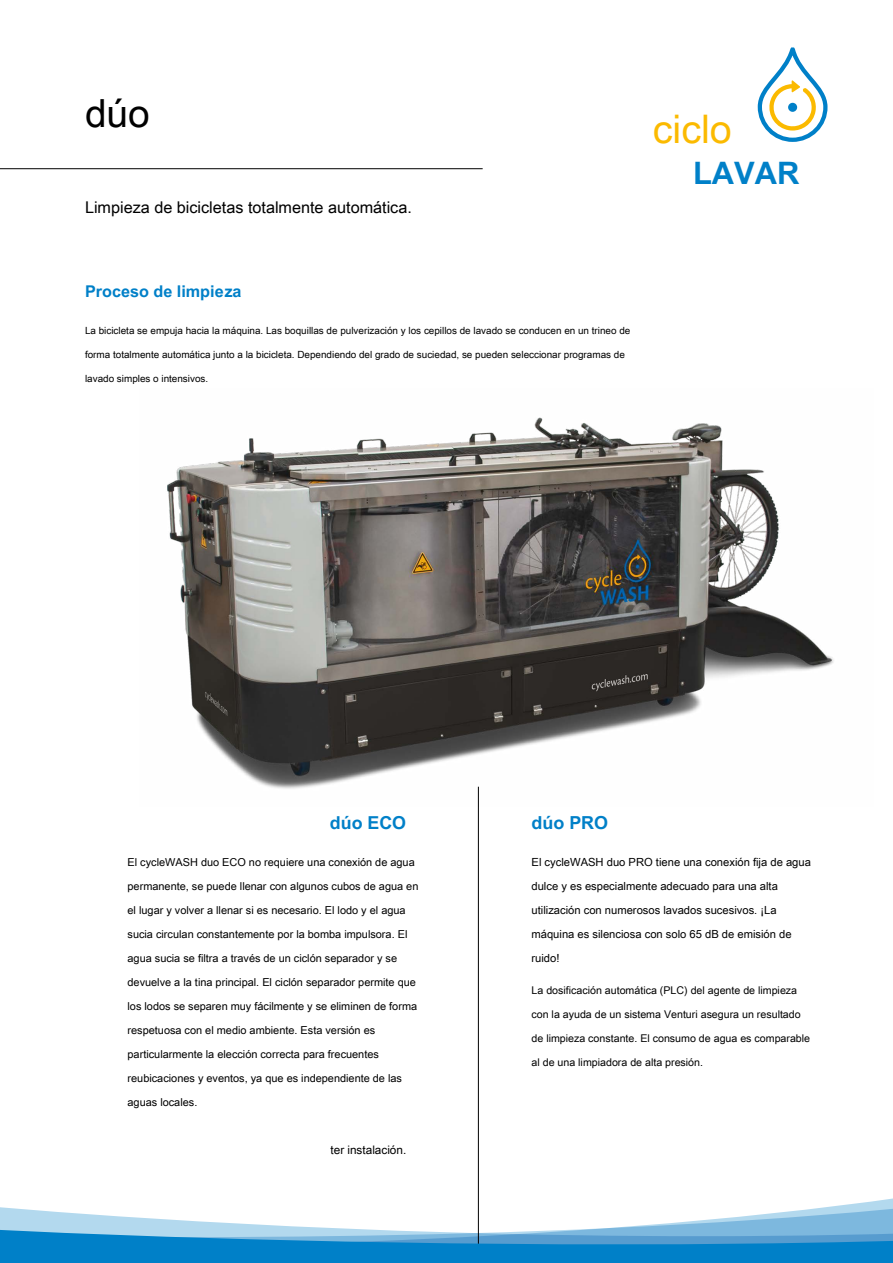
<style>
.page{position:relative;width:893px;height:1263px;background:#fff}
.page>*{position:absolute;margin:0;border:0;box-sizing:border-box;transform-origin:0 0}
.t1{font:39.45px "Arial Unicode MS";color:#fbba00}
.t2{font:38.7px "Arial Unicode MS";color:#000}
.t3{font:700 30.9px "Arial Unicode MS";color:#0080c8}
.t4{font:700 17.85px "Arial Unicode MS";color:#0080c8}
.t5{font:16.2px "Arial Unicode MS";color:#000}
.t6{font:700 16.2px "Arial Unicode MS";color:#0080c8}
.t7{font:11.7px "Arial Unicode MS";color:#000}
.t8{font:11.25px/24px "Arial Unicode MS";color:#000}
.t9{font:10.95px/24px "Arial Unicode MS";color:#000}
.t10{font:10.65px "Arial Unicode MS";color:#000}
.t11{font:9.9px "Arial Unicode MS";color:#000}
</style>
<div class="page">
<svg style="left:757px;top:49px;width:71px;height:93px"></svg>
<hr style="left:0;top:168px;width:483px;height:1px;background:#000">
<hr style="left:478px;top:787px;width:1px;height:476px;background:#000">
<img style="left:167px;top:417px;width:667px;height:390px">
<svg style="left:0;top:1151px;width:893px;height:112px"></svg>
<h2 class="t2" style="left:85px;top:86px;width:66px">dúo</h2>
<h3 class="t5" style="left:85px;top:196px;width:328px">Limpieza de bicicletas totalmente automática.</h3>
<h1 class="t1" style="left:653px;top:100px;width:80px">ciclo</h1>
<h3 class="t3" style="left:693px;top:151px;width:108px">LAVAR</h3>
<h3 class="t6" style="left:85px;top:280px;width:158px">Proceso de limpieza</h3>
<p class="t11" style="left:85px;top:324px;width:547px">La bicicleta se empuja hacia la máquina. Las boquillas de pulverización y los cepillos de lavado se conducen en un trineo de</p>
<p class="t11" style="left:85px;top:348px;width:541px">forma totalmente automática junto a la bicicleta. Dependiendo del grado de suciedad, se pueden seleccionar programas de</p>
<p class="t11" style="left:85px;top:372px;width:125px">lavado simples o intensivos.</p>
<h3 class="t4" style="left:330px;top:810px;width:78px">dúo ECO</h3>
<h3 class="t4" style="left:531px;top:810px;width:78px">dúo PRO</h3>
<p class="t9" style="left:128px;top:849px;width:292px">El cycleWASH duo ECO no requiere una conexión de agua permanente, se puede llenar con algunos cubos de agua en el lugar y volver a llenar si es necesario. El lodo y el agua sucia circulan constantemente por la bomba impulsora. El agua sucia se filtra a través de un ciclón separador y se devuelve a la tina principal. El ciclón separador permite que los lodos se separen muy fácilmente y se eliminen de forma respetuosa con el medio ambiente. Esta versión es particularmente la elección correcta para frecuentes reubicaciones y eventos, ya que es independiente de las aguas locales.</p>
<p class="t7" style="left:331px;top:1141px;width:77px">ter instalación.</p>
<p class="t8" style="left:531px;top:849px;width:281px">El cycleWASH duo PRO tiene una conexión fija de agua dulce y es especialmente adecuado para una alta utilización con numerosos lavados sucesivos. ¡La máquina es silenciosa con solo 65 dB de emisión de ruido!</p>
<p class="t10" style="left:531px;top:983px;width:267px">La dosificación automática (PLC) del agente de limpieza</p>
<p class="t10" style="left:531px;top:1007px;width:271px">con la ayuda de un sistema Venturi asegura un resultado</p>
<p class="t10" style="left:531px;top:1031px;width:280px">de limpieza constante. El consumo de agua es comparable</p>
<p class="t10" style="left:531px;top:1055px;width:173px">al de una limpiadora de alta presión.</p>
</div>
